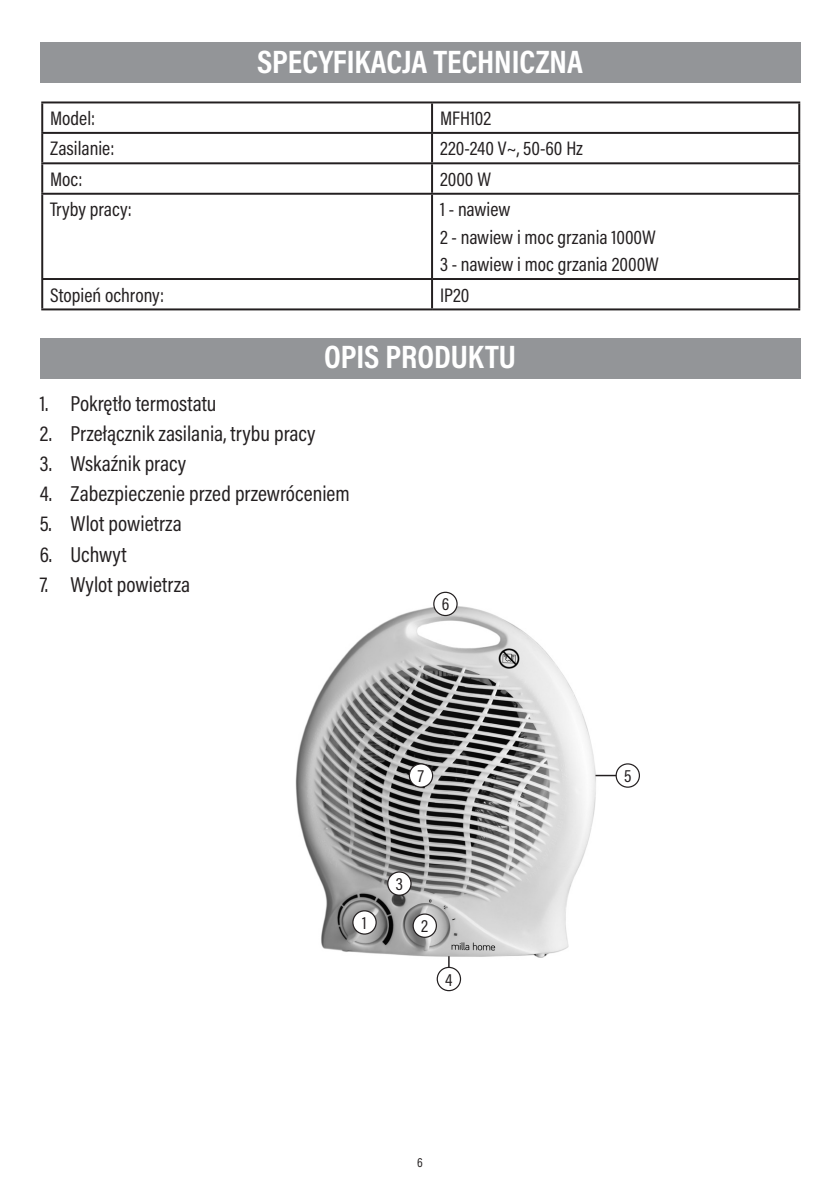
<style>
.page{position:relative;width:840px;height:1191px;background:#fff}
.page>*{position:absolute;margin:0;border:0;box-sizing:border-box;transform-origin:0 0}
.naglowek{font:700 32.6px "Acumin Pro Cond";color:#fff}
.t1{font:21.8px "Acumin Pro Cond";color:#231f20}
.txt02_mały{font:19.8px "Acumin Pro Cond";color:#231f20}
.txt02_mały-2{font:17.8px "Acumin Pro Cond";color:#231f20}
.t2{font:13.4px "Acumin Pro Cond";color:#231f20}
</style>
<div class="page">
<img style="left:295px;top:593px;width:333px;height:387px">
<div style="left:433px;top:592px;width:24px;height:23px;background:#fff;border-radius:50%"></div>
<div style="left:433px;top:591px;width:24px;height:25px;border:1px solid #231f20;border-radius:50%"></div>
<div style="left:413px;top:914px;width:23px;height:23px;background:#fff;border-radius:50%"></div>
<div style="left:412px;top:913px;width:25px;height:25px;border:1px solid #231f20;border-radius:50%"></div>
<div style="left:387px;top:872px;width:24px;height:23px;background:#fff;border-radius:50%"></div>
<div style="left:387px;top:871px;width:24px;height:25px;border:1px solid #231f20;border-radius:50%"></div>
<div style="left:437px;top:967px;width:23px;height:23px;background:#fff;border-radius:50%"></div>
<div style="left:436px;top:966px;width:25px;height:25px;border:1px solid #231f20;border-radius:50%"></div>
<div style="left:353px;top:911px;width:23px;height:23px;background:#fff;border-radius:50%"></div>
<div style="left:352px;top:910px;width:24px;height:24px;border:1px solid #231f20;border-radius:50%"></div>
<div style="left:409px;top:764px;width:23px;height:23px;background:#fff;border-radius:50%"></div>
<div style="left:408px;top:763px;width:25px;height:24px;border:1px solid #231f20;border-radius:50%"></div>
<div style="left:40px;top:43px;width:759px;height:40px;background:#939598"></div>
<div style="left:40px;top:338px;width:759px;height:41px;background:#939598"></div>
<hr style="left:41px;top:101px;width:391px;height:2px;background:#231f20">
<hr style="left:41px;top:103px;width:2px;height:29px;background:#231f20">
<hr style="left:432px;top:101px;width:367px;height:2px;background:#231f20">
<hr style="left:431px;top:103px;width:2px;height:29px;background:#231f20">
<hr style="left:797px;top:103px;width:2px;height:29px;background:#231f20">
<hr style="left:41px;top:132px;width:391px;height:2px;background:#231f20">
<hr style="left:41px;top:134px;width:2px;height:28px;background:#231f20">
<hr style="left:432px;top:132px;width:367px;height:2px;background:#231f20">
<hr style="left:431px;top:134px;width:2px;height:28px;background:#231f20">
<hr style="left:797px;top:134px;width:2px;height:28px;background:#231f20">
<hr style="left:41px;top:162px;width:391px;height:2px;background:#231f20">
<hr style="left:41px;top:164px;width:2px;height:29px;background:#231f20">
<hr style="left:432px;top:162px;width:367px;height:2px;background:#231f20">
<hr style="left:431px;top:164px;width:2px;height:29px;background:#231f20">
<hr style="left:797px;top:164px;width:2px;height:29px;background:#231f20">
<hr style="left:41px;top:193px;width:391px;height:2px;background:#231f20">
<hr style="left:41px;top:195px;width:2px;height:83px;background:#231f20">
<hr style="left:432px;top:193px;width:367px;height:2px;background:#231f20">
<hr style="left:431px;top:195px;width:2px;height:83px;background:#231f20">
<hr style="left:797px;top:195px;width:2px;height:83px;background:#231f20">
<hr style="left:41px;top:278px;width:391px;height:2px;background:#231f20">
<hr style="left:41px;top:280px;width:2px;height:28px;background:#231f20">
<hr style="left:432px;top:278px;width:367px;height:2px;background:#231f20">
<hr style="left:431px;top:280px;width:2px;height:28px;background:#231f20">
<hr style="left:797px;top:280px;width:2px;height:28px;background:#231f20">
<hr style="left:41px;top:308px;width:391px;height:2px;background:#231f20">
<hr style="left:432px;top:308px;width:367px;height:2px;background:#231f20">
<svg style="left:595px;top:775px;width:20px;height:1px"></svg>
<div style="left:615px;top:764px;width:24px;height:23px;background:#fff;border-radius:50%"></div>
<div style="left:615px;top:763px;width:24px;height:24px;border:1px solid #231f20;border-radius:50%"></div>
<p class="naglowek" style="left:257px;top:40px;width:327px">SPECYFIKACJA TECHNICZNA</p>
<p class="txt02_mały" style="left:50px;top:105px;width:46px">Model:</p>
<p class="txt02_mały" style="left:440px;top:105px;width:53px">MFH102</p>
<p class="txt02_mały" style="left:50px;top:136px;width:66px">Zasilanie:</p>
<p class="txt02_mały" style="left:440px;top:136px;width:144px">220-240 V~, 50-60 Hz</p>
<p class="txt02_mały" style="left:50px;top:166px;width:34px">Moc:</p>
<p class="txt02_mały" style="left:440px;top:166px;width:53px">2000 W</p>
<p class="txt02_mały" style="left:50px;top:197px;width:83px">Tryby pracy:</p>
<p class="txt02_mały" style="left:440px;top:197px;width:72px">1 - nawiew</p>
<p class="txt02_mały" style="left:440px;top:224px;width:217px">2 - nawiew i moc grzania 1000W</p>
<p class="txt02_mały" style="left:440px;top:251px;width:220px">3 - nawiew i moc grzania 2000W</p>
<p class="txt02_mały" style="left:50px;top:282px;width:115px">Stopień ochrony:</p>
<p class="txt02_mały" style="left:440px;top:282px;width:31px">IP20</p>
<p class="naglowek" style="left:324px;top:335px;width:193px">OPIS PRODUKTU</p>
<p class="t1" style="left:40px;top:389px;width:178px">1. Pokrętło termostatu</p>
<p class="t1" style="left:40px;top:419px;width:277px">2. Przełącznik zasilania, trybu pracy</p>
<p class="t1" style="left:40px;top:449px;width:148px">3. Wskaźnik pracy</p>
<p class="t1" style="left:40px;top:480px;width:311px">4. Zabezpieczenie przed przewróceniem</p>
<p class="t1" style="left:40px;top:510px;width:143px">5. Wlot powietrza</p>
<p class="t1" style="left:40px;top:540px;width:88px">6. Uchwyt</p>
<p class="t1" style="left:40px;top:570px;width:152px">7. Wylot powietrza</p>
<p class="txt02_mały-2" style="left:441px;top:593px;width:9px">6</p>
<p class="txt02_mały-2" style="left:417px;top:764px;width:8px">7</p>
<p class="txt02_mały-2" style="left:362px;top:911px;width:6px">1</p>
<p class="txt02_mały-2" style="left:395px;top:872px;width:9px">3</p>
<p class="txt02_mały-2" style="left:421px;top:914px;width:8px">2</p>
<p class="txt02_mały-2" style="left:445px;top:968px;width:9px">4</p>
<p class="t2" style="left:417px;top:1154px;width:7px">6</p>
<p class="txt02_mały-2" style="left:623px;top:764px;width:9px">5</p>
</div>
